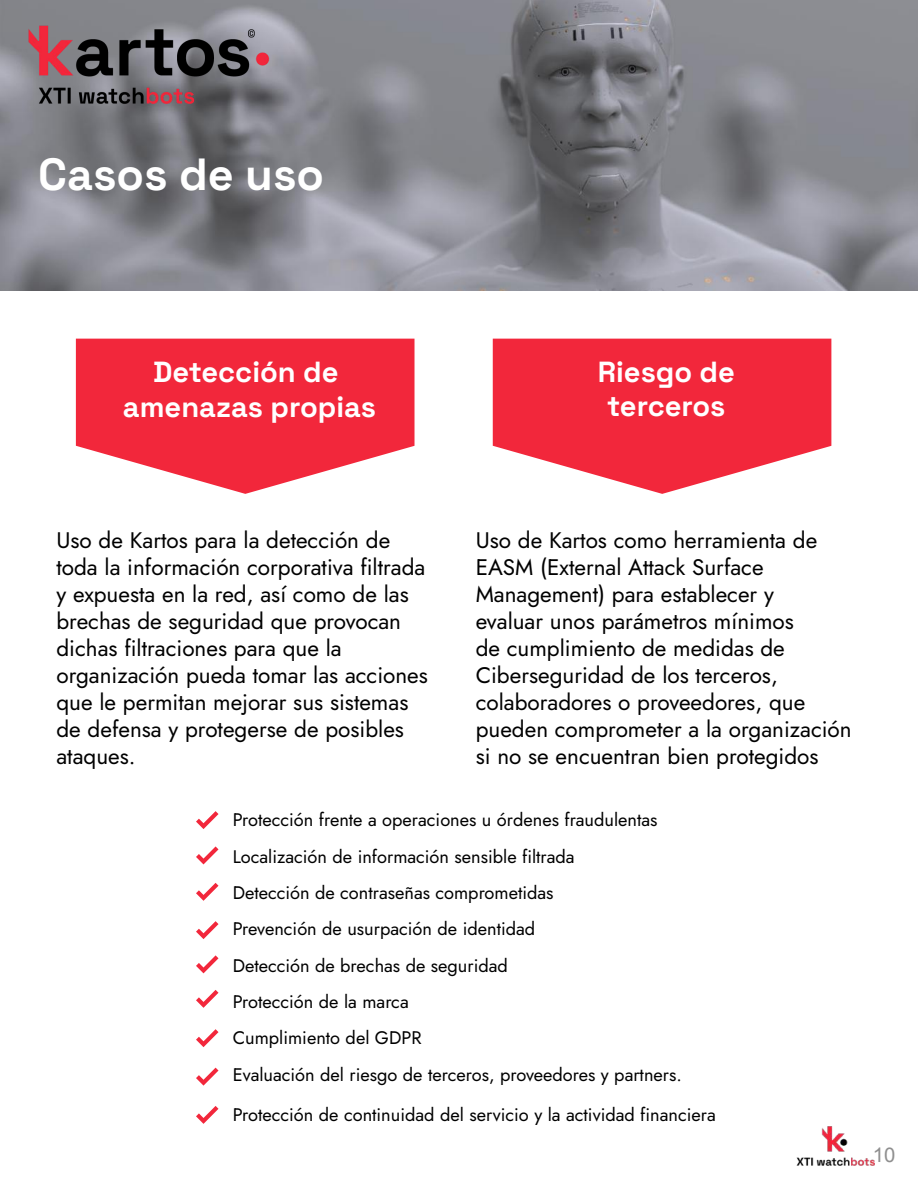
<style>
.page{position:relative;width:918px;height:1188px;background:#fff}
.page>*{position:absolute;margin:0;border:0;box-sizing:border-box;transform-origin:0 0}
.t1{font:700 45px "Space Grotesk";color:#fff}
.t2{font:700 29.1px/35px "Space Grotesk";color:#fff;text-align:center}
.t3{font:22.5px/27px "Jost";color:#000}
.t4{font:20.25px "Arial";color:#8f8f8f}
.t5{font:18.15px/36.3px "Jost";color:#000}
</style>
<div class="page">
<img style="left:0;top:0;width:918px;height:290px">
<img style="left:796px;top:1126px;width:79px;height:40px">
<img style="left:0;top:0;width:317px;height:174px">
<svg style="left:76px;top:339px;width:339px;height:155px;fill:#f2273b"></svg>
<svg style="left:493px;top:339px;width:338px;height:155px;fill:#f2273b"></svg>
<svg style="left:196px;top:811px;width:23px;height:18px"></svg>
<svg style="left:196px;top:846px;width:23px;height:18px"></svg>
<svg style="left:196px;top:883px;width:23px;height:18px"></svg>
<svg style="left:196px;top:921px;width:23px;height:18px"></svg>
<svg style="left:196px;top:955px;width:23px;height:18px"></svg>
<svg style="left:196px;top:990px;width:23px;height:18px"></svg>
<svg style="left:196px;top:1029px;width:23px;height:18px"></svg>
<svg style="left:196px;top:1068px;width:23px;height:18px"></svg>
<svg style="left:196px;top:1106px;width:23px;height:18px"></svg>
<h1 class="t1" style="left:38px;top:148px;width:287px">Casos de uso</h1>
<p class="t2" style="left:123px;top:355px;width:255px">Detección de amenazas propias</p>
<p class="t2" style="left:598px;top:354px;width:139px">Riesgo de terceros</p>
<p class="t3" style="left:56px;top:527px;width:373px">Uso de Kartos para la detección de toda la información corporativa filtrada y expuesta en la red, así como de las brechas de seguridad que provocan dichas filtraciones para que la organización pueda tomar las acciones que le permitan mejorar sus sistemas de defensa y protegerse de posibles ataques.</p>
<p class="t3" style="left:476px;top:527px;width:378px">Uso de Kartos como herramienta de EASM (External Attack Surface Management) para establecer y<br>evaluar unos parámetros mínimos<br>de cumplimiento de medidas de Ciberseguridad de los terceros, colaboradores o proveedores, que pueden comprometer a la organización si no se encuentran bien protegidos</p>
<p class="t5" style="left:233px;top:802px;width:451px">Protección frente a operaciones u órdenes fraudulentas Localización de información sensible filtrada<br>Detección de contraseñas comprometidas<br>Prevención de usurpación de identidad<br>Detección de brechas de seguridad<br>Protección de la marca<br>Cumplimiento del GDPR<br>Evaluación del riesgo de terceros, proveedores y partners.</p>
<p class="t5" style="left:233px;top:1097px;width:485px">Protección de continuidad del servicio y la actividad financiera</p>
<p class="t4" style="left:873px;top:1144px;width:24px">10</p>
</div>
